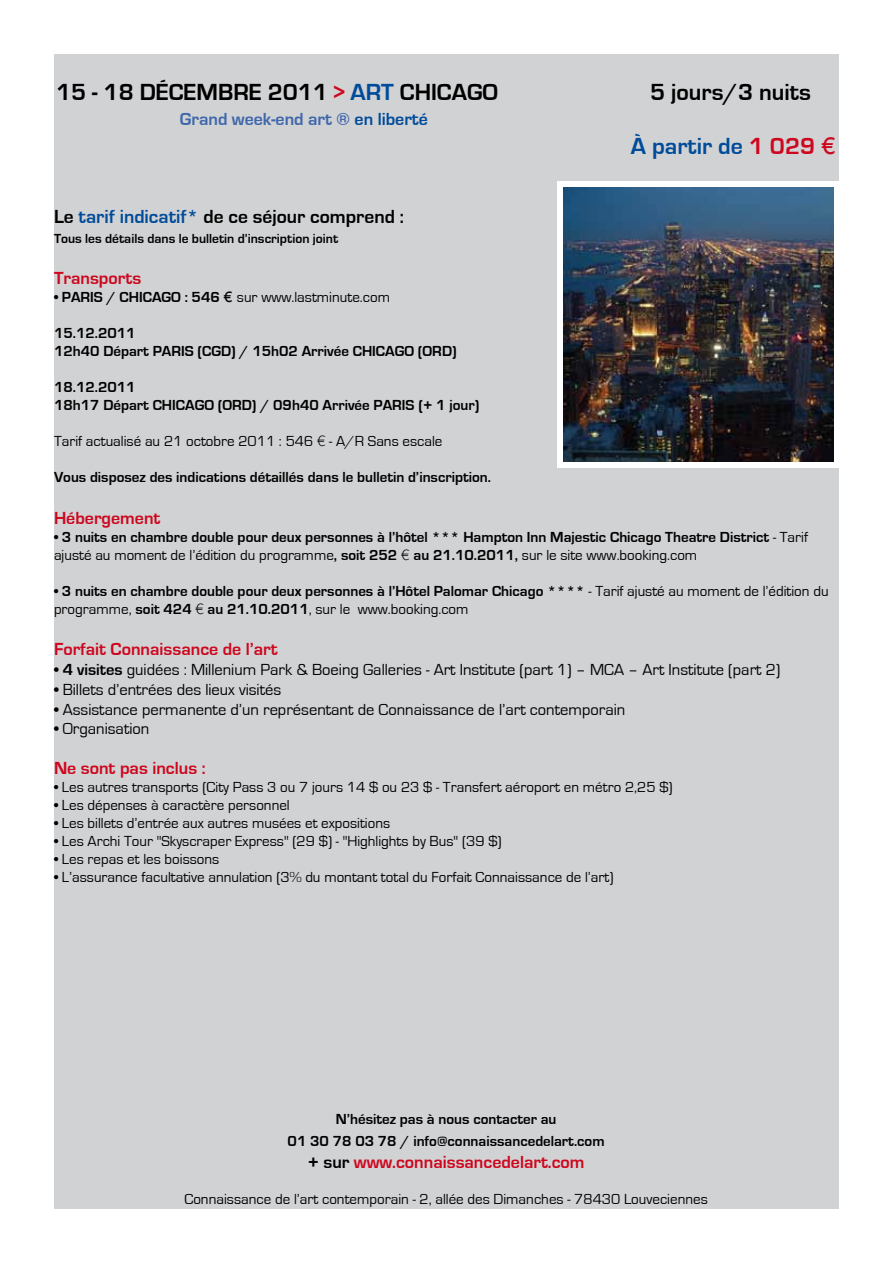
<style>
.page{position:relative;width:893px;height:1263px;background:#fff}
.page>*{position:absolute;margin:0;border:0;box-sizing:border-box;transform-origin:0 0}
.t1{font:700 24px "Eurostile";color:#000}
.t2{font:700 24px "Eurostile";color:#004c9a}
.t3{font:700 19.5px "Eurostile";color:#000}
.t4{font:700 18px "Eurostile";color:#cd071e}
.t5{font:700 18px "Eurostile";color:#3f67ab}
.t6{font:16.5px "Eurostile";color:#000}
.t7{font:700 15px/18px "Eurostile";color:#000}
.t8{font:15px "Eurostile";color:#000}
.t9{font:700 13.5px "Eurostile";color:#000}
.s1{color:#cd071e}
.s2{color:#004c9a}
.s3{font-family:"Gill Sans";font-weight:400;color:#cd071e}
.s4{font-weight:700}
.s5{font-family:"Gill Sans"}
.s6{font-family:"Gill Sans";font-weight:300}
.s7{font-weight:400}
.s8{color:#000}
</style>
<div class="page">
<div style="left:55px;top:54px;width:784px;height:1155px;background:#d1d2d4"></div>
<div style="left:557px;top:182px;width:282px;height:286px;background:#fff"></div>
<img style="left:564px;top:187px;width:269px;height:274px">
<h1 class="t1" style="left:56px;top:79px;width:443px">15 - 18 décembre 2011 <span class="s1">&gt;</span> <span class="s2">ART</span> chicago</h1>
<h1 class="t1" style="left:650px;top:79px;width:162px">5 jours/3 nuits</h1>
<p class="t5" style="left:180px;top:110px;width:250px">Grand week-end art ® <span class="s2">en liberté</span></p>
<h1 class="t2" style="left:631px;top:133px;width:206px">à partir de <span class="s1">1 029</span> <span class="s3">€</span></h1>
<h2 class="t3" style="left:54px;top:206px;width:351px">Le <span class="s2">tarif indicatif*</span> de ce séjour comprend :</h2>
<p class="t9" style="left:54px;top:231px;width:286px">Tous les détails dans le bulletin d’inscription joint</p>
<p class="t4" style="left:54px;top:269px;width:89px">Transports</p>
<p class="t8" style="left:54px;top:289px;width:338px"><span class="s4">• PARIS / Chicago : 546</span> <span class="s5">€</span> sur www.lastminute.com</p>
<p class="t7" style="left:54px;top:325px;width:159px">15.12.2011<br>12h40 Départ PARIS (CGD</p>
<p class="t7" style="left:231px;top:343px;width:131px">) / 15h02 Arrivée CHIC</p>
<p class="t7" style="left:385px;top:343px;width:48px">AGO (ORD</p>
<p class="t7" style="left:452px;top:343px;width:6px">)</p>
<p class="t7" style="left:54px;top:379px;width:108px">18.12.2011<br>18h17 Départ CHIC</p>
<p class="t7" style="left:185px;top:397px;width:48px">AGO (ORD</p>
<p class="t7" style="left:252px;top:397px;width:229px">) / 09h40 Arrivée PARIS (+ 1 jour)</p>
<p class="t8" style="left:54px;top:433px;width:390px">Tarif actualisé au 21 octobre 2011 : 546 <span class="s6">€</span> - A/R Sans escale</p>
<p class="t7" style="left:54px;top:469px;width:439px">Vous disposez des indications détaillés dans le bulletin d’inscription.</p>
<p class="t4" style="left:54px;top:508px;width:108px">Hébergement</p>
<p class="t7" style="left:54px;top:528px;width:755px">• 3 nuits en chambre double pour deux personnes à l’hôtel *** Hampton Inn Majestic Chicago Theatre District <span class="s7">- Tarif ajusté au moment de l’édition du programme</span>, soit 252 <span class="s6">€</span> au 21.10.2011, <span class="s7">sur le site www.booking.com</span></p>
<p class="t7" style="left:54px;top:582px;width:776px">• 3 nuits en chambre double pour deux personnes à l’Hôtel Palomar Chicago **** <span class="s7">- Tarif ajusté au moment de l’édition du programme,</span> soit 424 <span class="s6">€</span> au 21.10.2011<span class="s7">, sur le www.booking.com</span></p>
<p class="t4" style="left:54px;top:639px;width:225px">Forfait Connaissance de l’art</p>
<p class="t6" style="left:54px;top:661px;width:728px">• <span class="s4">4 visites</span> guidées : Millenium Park &amp; Boeing Galleries - Art Institute (part 1) – MCA – Art Institute (part 2)</p>
<p class="t6" style="left:54px;top:680px;width:229px">• Billets d’entrées des lieux visités</p>
<p class="t6" style="left:54px;top:700px;width:573px">• Assistance permanente d’un représentant de Connaissance de l’art contemporain</p>
<p class="t6" style="left:54px;top:720px;width:97px">• Organisation</p>
<p class="t4" style="left:54px;top:758px;width:153px">Ne sont pas inclus :</p>
<p class="t8" style="left:54px;top:779px;width:620px">• Les autres transports (City Pass 3 ou 7 jours 14 $ ou 23 $ - Transfert aéroport en métro 2,25 $)</p>
<p class="t8" style="left:54px;top:797px;width:237px">• Les dépenses à caractère personnel</p>
<p class="t8" style="left:54px;top:815px;width:338px">• Les billets d’entrée aux autres musées et expositions</p>
<p class="t8" style="left:54px;top:833px;width:449px">• Les Archi Tour "Skyscraper Express" (29 $) - "Highlights by Bus" (39 $)</p>
<p class="t8" style="left:54px;top:851px;width:167px">• Les repas et les boissons</p>
<p class="t8" style="left:54px;top:869px;width:561px">• L’assurance facultative annulation (3% du montant total du Forfait Connaissance de l’art)</p>
<p class="t7" style="left:288px;top:1109px;width:318px;line-height:21.6px;text-align:center">N’hésitez pas à nous contacter au<br>01 30 78 03 78 / info@connaissancedelart.com</p>
<p class="t4" style="left:308px;top:1152px;width:278px"><span class="s8">+ sur</span> www.connaissancedelart.com</p>
<p class="t8" style="left:184px;top:1191px;width:525px">Connaissance de l’art contemporain - 2, allée des Dimanches - 78430 Louveciennes</p>
</div>
